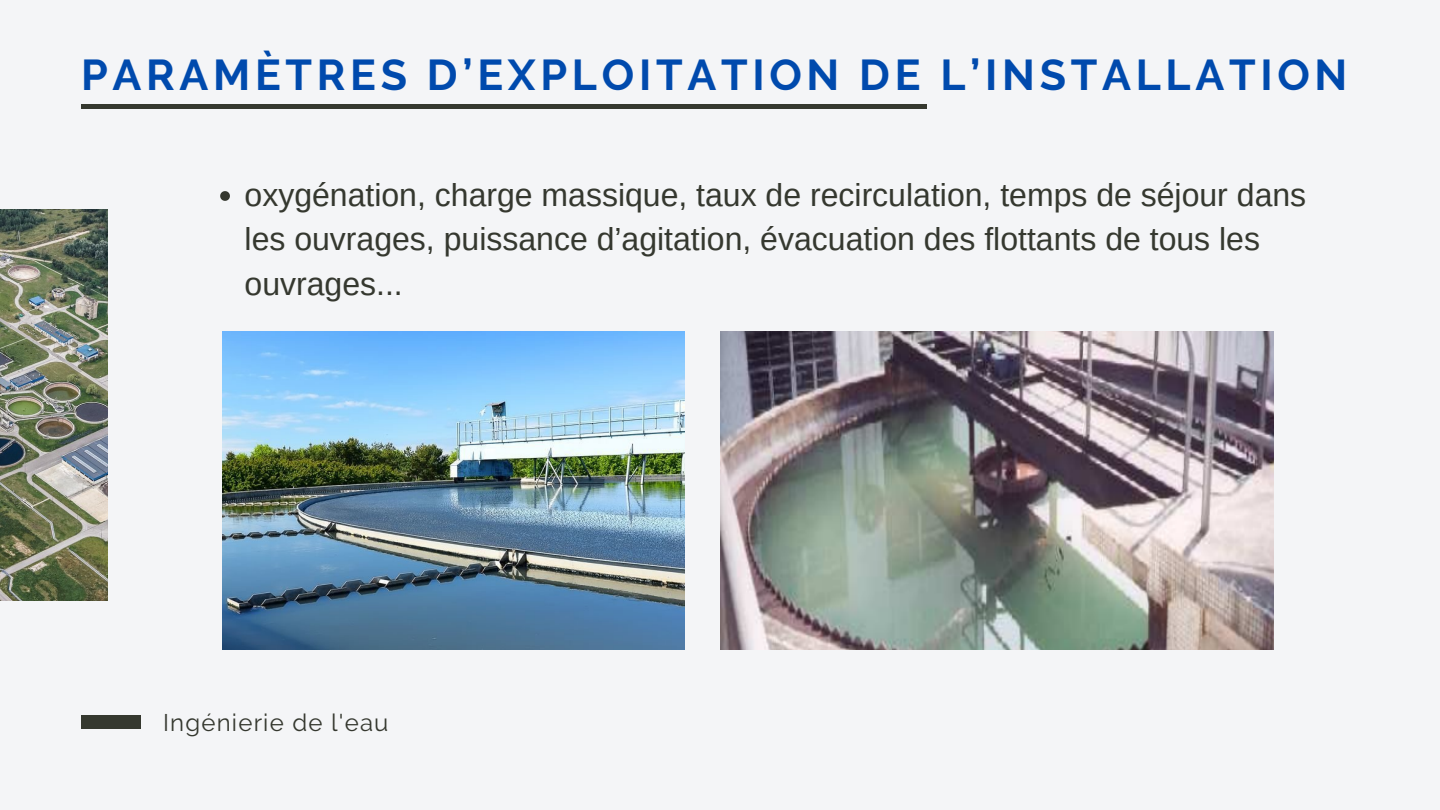
<style>
.page{position:relative;width:1440px;height:810px;background:#f4f5f7}
.page>*{position:absolute;margin:0;border:0;box-sizing:border-box;transform-origin:0 0}
.t1{font:700 43px "Raleway";letter-spacing:.11em;color:#004aad}
.t2{font:32px/44.2px "Arimo";color:#35382f}
.t3{font:24px "Raleway";letter-spacing:.05em;color:#35382f}
</style>
<div class="page">
<svg style="left:220px;top:191px;width:10px;height:10px"></svg>
<img style="left:0;top:209px;width:107px;height:392px">
<div style="left:81px;top:104px;width:846px;height:5px;background:#35382f"></div>
<div style="left:81px;top:716px;width:60px;height:13px;background:#35382f"></div>
<img style="left:720px;top:331px;width:554px;height:318px">
<img style="left:222px;top:331px;width:463px;height:318px">
<h1 class="t1" style="left:81px;top:49px;width:1268px">PARAMÈTRES D’EXPLOITATION DE L’INSTALLATION</h1>
<p class="t2" style="left:245px;top:173px;width:1063px">oxygénation, charge massique, taux de recirculation, temps de séjour dans les ouvrages, puissance d’agitation, évacuation des flottants de tous les ouvrages...</p>
<p class="t3" style="left:163px;top:708px;width:227px">Ingénierie de l'eau</p>
</div>
